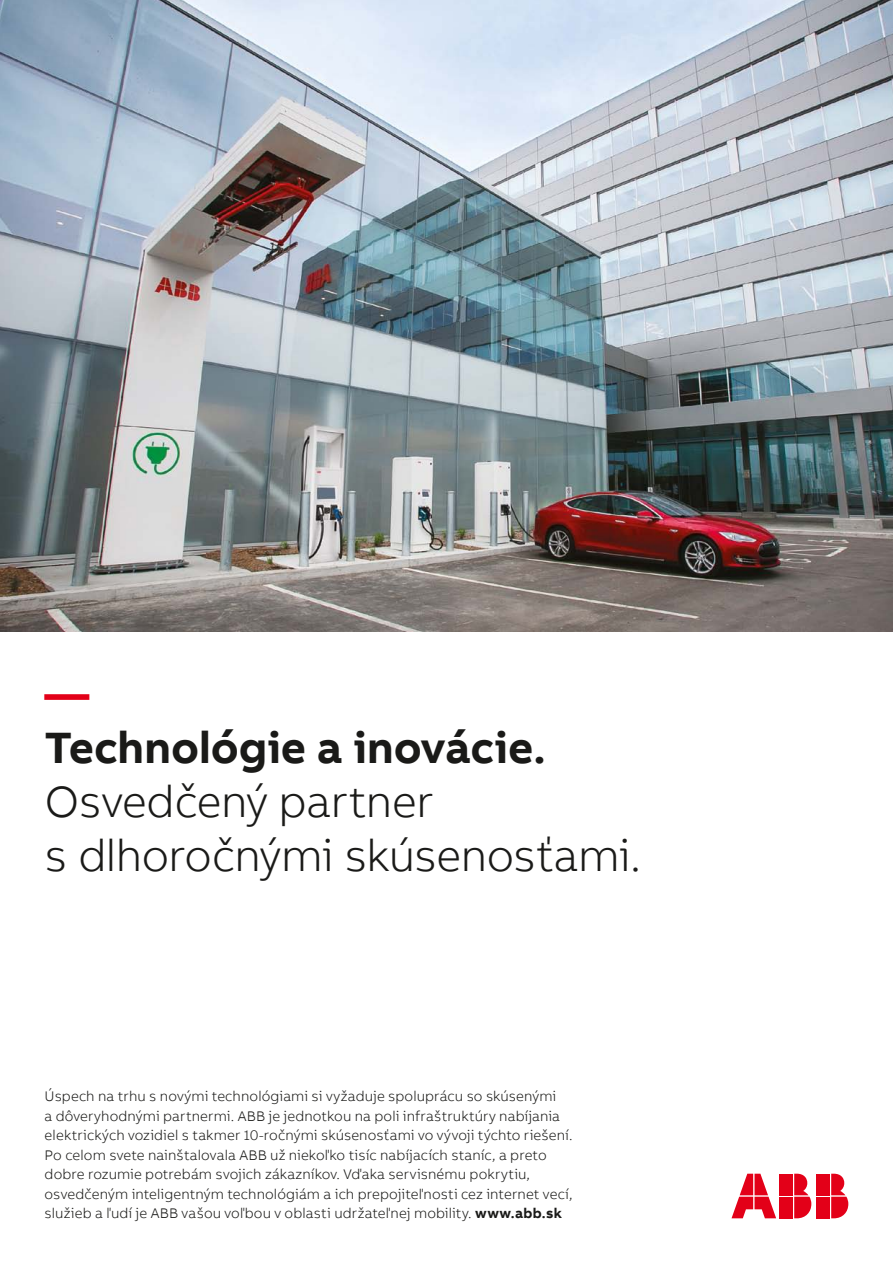
<style>
.page{position:relative;width:893px;height:1263px;background:#fff}
.page>*{position:absolute;margin:0;border:0;box-sizing:border-box;transform-origin:0 0}
.t1{font:300 45px/54px "AB Bvoice";letter-spacing:-.01em;color:#1a1a18}
.t2{font:700 45px "AB Bvoice";color:#1a1a18}
.t3{font:700 45px "AB Bvoice";color:#e30018}
.t4{font:300 14.25px/19.5px "AB Bvoice";letter-spacing:.005em;color:#1a1a18}
.s1{font-weight:700}
</style>
<div class="page">
<img style="left:0;top:0;width:893px;height:631px">
<div style="left:817px;top:1174px;width:13px;height:21px;background:#e30018"></div>
<div style="left:817px;top:1197px;width:13px;height:21px;background:#e30018"></div>
<svg style="left:831px;top:1174px;width:17px;height:44px"></svg>
<svg style="left:731px;top:1174px;width:45px;height:44px"></svg>
<div style="left:780px;top:1174px;width:13px;height:21px;background:#e30018"></div>
<div style="left:780px;top:1197px;width:13px;height:21px;background:#e30018"></div>
<svg style="left:794px;top:1174px;width:17px;height:44px"></svg>
<h1 class="t3" style="left:45px;top:665px;width:46px">—</h1>
<h1 class="t2" style="left:45px;top:719px;width:503px">Technológie a inovácie.</h1>
<h1 class="t1" style="left:45px;top:774px;width:598px">Osvedčený partner<br>s dlhoročnými skúsenosťami.</h1>
<p class="t4" style="left:45px;top:1087px;width:529px">Úspech na trhu s novými technológiami si vyžaduje spoluprácu so skúsenými<br>a dôveryhodnými partnermi. ABB je jednotkou na poli infraštruktúry nabíjania elektrických vozidiel s takmer 10-ročnými skúsenosťami vo vývoji týchto riešení.<br>Po celom svete nainštalovala ABB už niekoľko tisíc nabíjacích staníc, a preto dobre rozumie potrebám svojich zákazníkov. Vďaka servisnému pokrytiu, osvedčeným inteligentným technológiám a ich prepojiteľnosti cez internet vecí, služieb a ľudí je ABB vašou voľbou v oblasti udržateľnej mobility. <span class="s1">www.abb.sk</span></p>
</div>
